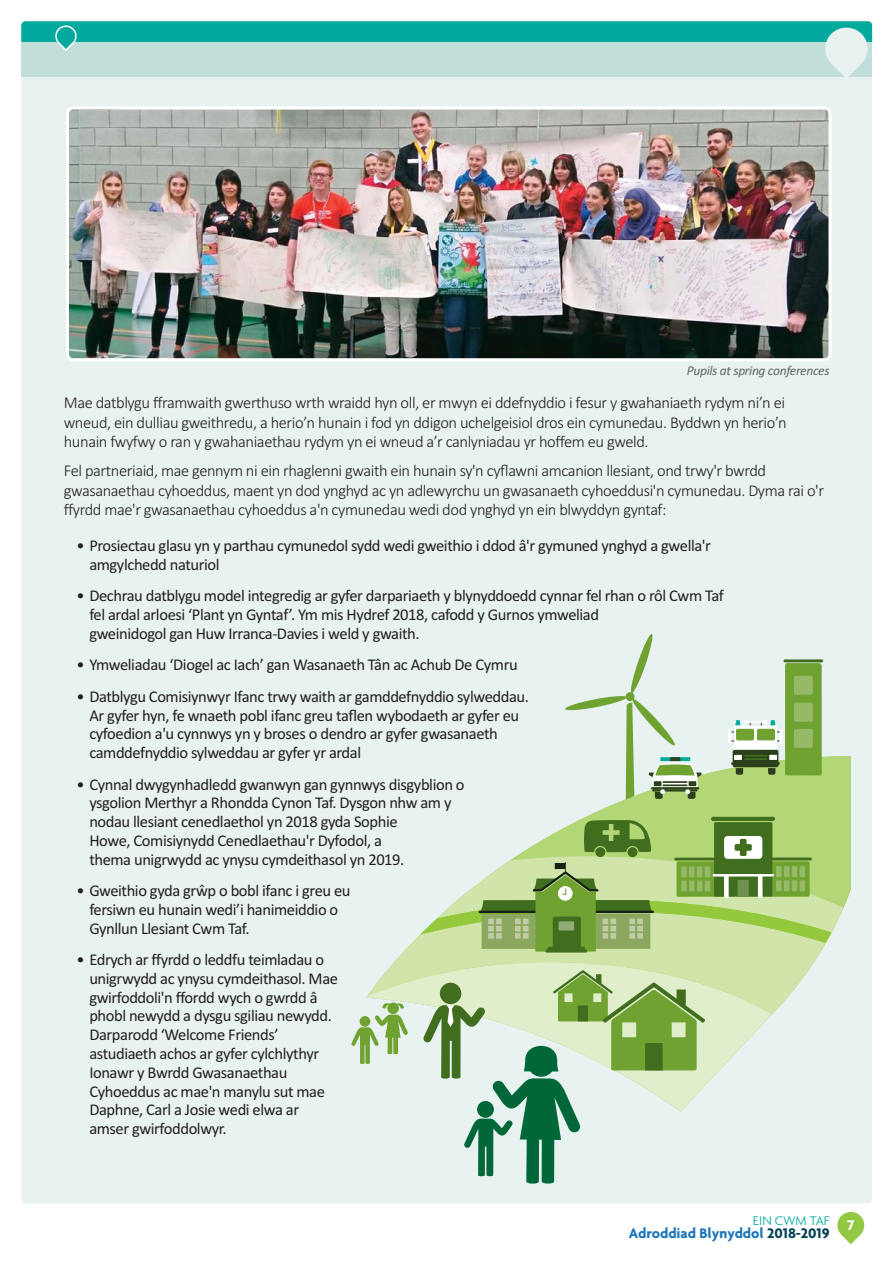
<style>
.page{position:relative;width:893px;height:1263px;background:#fff}
.page>*{position:absolute;margin:0;border:0;box-sizing:border-box;transform-origin:0 0}
.t1{font:16.5px/18.8px "Calibri";letter-spacing:-.025em;color:#231f20}
.t2{font:300 16.5px/19.8px "Calibri";letter-spacing:-.025em;color:#231f20;text-align:justify}
.t3{font:700 15px "Agenda";color:#1b75bc}
.t4{font:700 15px "Agenda";color:#fff}
.t5{font:italic 13.5px "Calibri";letter-spacing:-.025em;color:#636466}
.t6{font:300 13.5px "Agenda";color:#02a99d}
.s1{color:#004055}
</style>
<div class="page">
<svg style="left:837px;top:1212px;width:27px;height:32px"></svg>
<div style="left:21px;top:21px;width:851px;height:1182px;background:#e8f2f0;border-radius:4px"></div>
<svg style="left:579px;top:756px;width:272px;height:153px;fill:#b3d677"></svg>
<svg style="left:394px;top:856px;width:449px;height:158px;fill:#d1e5aa"></svg>
<svg style="left:367px;top:962px;width:405px;height:124px"></svg>
<hr style="left:545px;top:949px;width:42px;height:3px;background:#406e1e">
<hr style="left:711px;top:817px;width:64px;height:4px;background:#406e1e;border-radius:2px">
<svg style="left:420px;top:820px;width:411px;height:131px"></svg>
<svg style="left:785px;top:663px;width:36px;height:112px"></svg>
<hr style="left:783px;top:659px;width:40px;height:3px;background:#406e1e">
<svg style="left:734px;top:726px;width:43px;height:40px"></svg>
<div style="left:732px;top:750px;width:46px;height:17px;background:#2b401a;border-radius:2px"></div>
<svg style="left:768px;top:768px;width:7px;height:7px"></svg>
<svg style="left:735px;top:768px;width:8px;height:7px"></svg>
<hr style="left:731px;top:762px;width:48px;height:3px;background:#2b401a">
<div style="left:757px;top:729px;width:18px;height:11px;background:#70a232;border-radius:2px"></div>
<div style="left:736px;top:729px;width:18px;height:11px;background:#70a232;border-radius:2px"></div>
<div style="left:769px;top:755px;width:8px;height:5px;background:#fff"></div>
<div style="left:734px;top:755px;width:8px;height:5px;background:#fff"></div>
<hr style="left:744px;top:755px;width:23px;height:2px;background:#406e1e">
<hr style="left:744px;top:758px;width:23px;height:2px;background:#406e1e">
<hr style="left:779px;top:729px;width:3px;height:14px;background:#fff">
<svg style="left:760px;top:720px;width:15px;height:5px"></svg>
<svg style="left:728px;top:720px;width:22px;height:23px"></svg>
<hr style="left:745px;top:721px;width:20px;height:2px;background:#fff">
<div style="left:793px;top:676px;width:19px;height:19px;background:#96b968;border-radius:2px"></div>
<div style="left:793px;top:703px;width:19px;height:19px;background:#96b968;border-radius:2px"></div>
<div style="left:793px;top:729px;width:19px;height:19px;background:#96b968;border-radius:2px"></div>
<svg style="left:351px;top:996px;width:57px;height:68px"></svg>
<div style="left:359px;top:1016px;width:11px;height:11px;background:#70a232;border-radius:5px"></div>
<svg style="left:565px;top:634px;width:136px;height:166px"></svg>
<svg style="left:423px;top:970px;width:282px;height:214px"></svg>
<div style="left:776px;top:866px;width:5px;height:11px;background:#96b968"></div>
<div style="left:783px;top:866px;width:6px;height:11px;background:#96b968"></div>
<div style="left:791px;top:866px;width:6px;height:11px;background:#96b968"></div>
<div style="left:799px;top:866px;width:6px;height:11px;background:#96b968"></div>
<div style="left:776px;top:880px;width:5px;height:11px;background:#96b968"></div>
<div style="left:783px;top:880px;width:6px;height:11px;background:#96b968"></div>
<div style="left:791px;top:880px;width:6px;height:11px;background:#96b968"></div>
<div style="left:799px;top:880px;width:6px;height:11px;background:#96b968"></div>
<svg style="left:21px;top:21px;width:851px;height:56px"></svg>
<img style="left:66px;top:106px;width:765px;height:255px">
<p class="t5" style="left:687px;top:366px;width:144px">Pupils at spring conferences</p>
<p class="t2" style="left:64px;top:394px;width:724px">Mae datblygu fframwaith gwerthuso wrth wraidd hyn oll, er mwyn ei ddefnyddio i fesur y gwahaniaeth rydym ni’n ei wneud, ein dulliau gweithredu, a herio’n hunain i fod yn ddigon uchelgeisiol dros ein cymunedau. Byddwn yn herio’n hunain fwyfwy o ran y gwahaniaethau rydym yn ei wneud a’r canlyniadau yr hoffem eu gweld.</p>
<p class="t2" style="left:64px;top:462px;width:761px;text-align:left">Fel partneriaid, mae gennym ni ein rhaglenni gwaith ein hunain sy'n cyflawni amcanion llesiant, ond trwy'r bwrdd gwasanaethau cyhoeddus, maent yn dod ynghyd ac yn adlewyrchu un gwasanaeth cyhoeddusi'n cymunedau. Dyma rai o'r ffyrdd mae'r gwasanaethau cyhoeddus a'n cymunedau wedi dod ynghyd yn ein blwyddyn gyntaf:</p>
<p class="t1" style="left:89px;top:538px;width:623px;text-indent:-13px">• Prosiectau glasu yn y parthau cymunedol sydd wedi gweithio i ddod â'r gymuned ynghyd a gwella'r amgylchedd naturiol</p>
<p class="t1" style="left:89px;top:588px;width:636px;text-indent:-13px">• Dechrau datblygu model integredig ar gyfer darpariaeth y blynyddoedd cynnar fel rhan o rôl Cwm Taf fel ardal arloesi ‘Plant yn Gyntaf’. Ym mis Hydref 2018, cafodd y Gurnos ymweliad<br>gweinidogol gan Huw Irranca-Davies i weld y gwaith.</p>
<p class="t1" style="left:77px;top:657px;width:442px">• Ymweliadau ‘Diogel ac Iach’ gan Wasanaeth Tân ac Achub De Cymru</p>
<p class="t1" style="left:89px;top:688px;width:441px;text-indent:-13px">• Datblygu Comisiynwyr Ifanc trwy waith ar gamddefnyddio sylweddau.<br>Ar gyfer hyn, fe wnaeth pobl ifanc greu taflen wybodaeth ar gyfer eu cyfoedion a'u cynnwys yn y broses o dendro ar gyfer gwasanaeth camddefnyddio sylweddau ar gyfer yr ardal</p>
<p class="t1" style="left:89px;top:776px;width:377px;text-indent:-13px">• Cynnal dwygynhadledd gwanwyn gan gynnwys disgyblion o ysgolion Merthyr a Rhondda Cynon Taf. Dysgon nhw am y nodau llesiant cenedlaethol yn 2018 gyda Sophie<br>Howe, Comisiynydd Cenedlaethau'r Dyfodol, a<br>thema unigrwydd ac ynysu cymdeithasol yn 2019.</p>
<p class="t1" style="left:89px;top:883px;width:263px;text-indent:-13px">• Gweithio gyda grŵp o bobl ifanc i greu eu fersiwn eu hunain wedi’i hanimeiddio o<br>Gynllun Llesiant Cwm Taf.</p>
<p class="t1" style="left:89px;top:952px;width:250px;text-indent:-13px">• Edrych ar ffyrdd o leddfu teimladau o unigrwydd ac ynysu cymdeithasol. Mae gwirfoddoli'n ffordd wych o gwrdd â phobl newydd a dysgu sgiliau newydd.<br>Darparodd ‘Welcome Friends’ astudiaeth achos ar gyfer cylchlythyr Ionawr y Bwrdd Gwasanaethau Cyhoeddus ac mae'n manylu sut mae Daphne, Carl a Josie wedi elwa ar amser gwirfoddolwyr.</p>
<p class="t6" style="left:753px;top:1215px;width:78px">EIN CWM TAF</p>
<p class="t3" style="left:628px;top:1228px;width:202px">Adroddiad Blynyddol <span class="s1">2018-2019</span></p>
<p class="t4" style="left:847px;top:1220px;width:9px">7</p>
</div>
